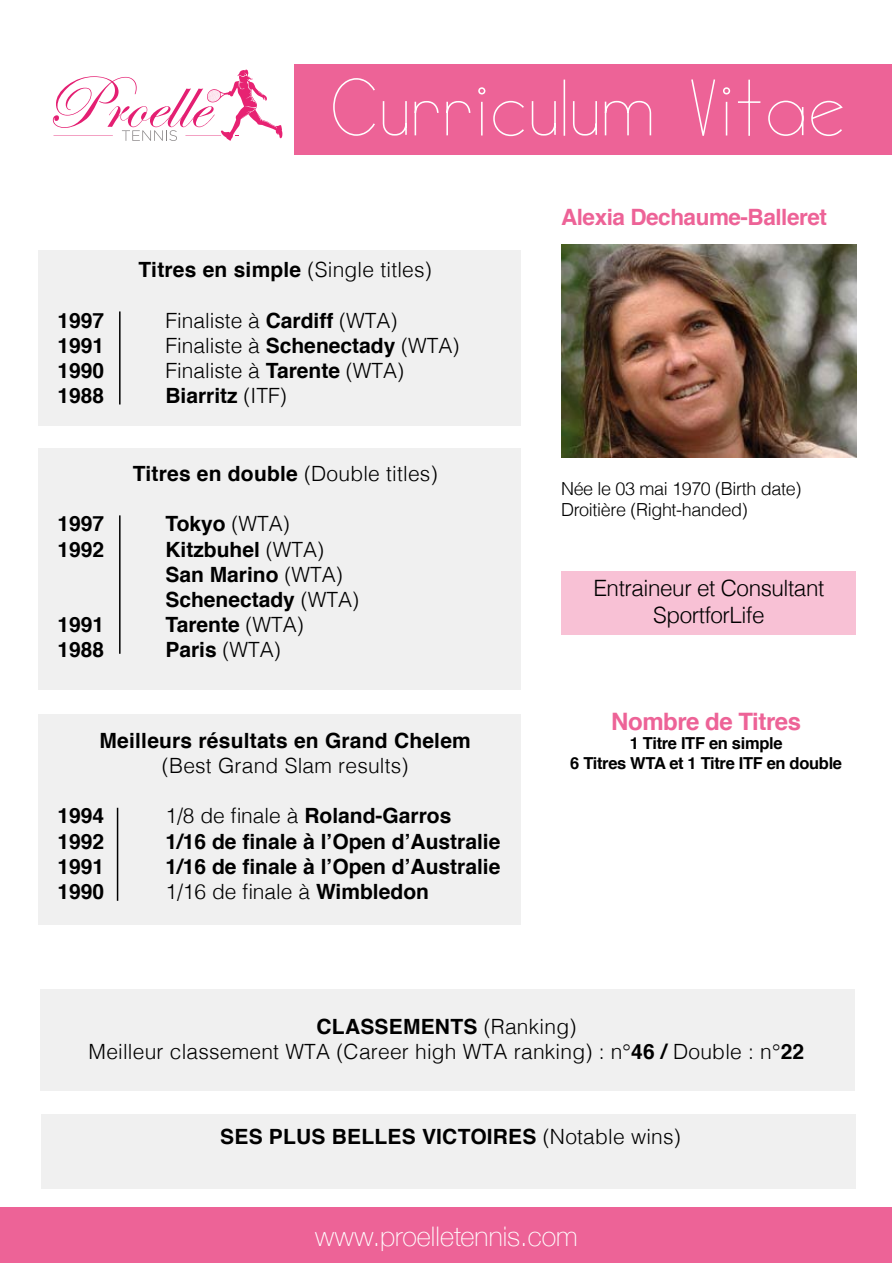
<style>
.page{position:relative;width:893px;height:1263px;background:#fff}
.page>*{position:absolute;margin:0;border:0;box-sizing:border-box;transform-origin:0 0}
.t1{font:78px "Kata Bidalan";color:#fff}
.t2{font:100 27px "Helvetica Neue";color:#fff}
.t3{font:700 24px "Helvetica";letter-spacing:-.02em;color:#ed6397}
.t4{font:300 22.5px/27px "Helvetica";letter-spacing:-.02em;color:#000;text-align:center}
.t5{font:700 22.5px "Helvetica";letter-spacing:-.02em;color:#ed6397}
.t6{font:700 21px "Helvetica";color:#000}
.t7{font:300 21px "Helvetica";letter-spacing:.01em;color:#000}
.t8{font:300 18px "Helvetica";letter-spacing:-.02em;color:#000}
.t9{font:700 16.5px "Helvetica";letter-spacing:-.02em;color:#000}
.s1{font-weight:300}
.s2{font-weight:700}
</style>
<div class="page">
<img style="left:561px;top:244px;width:295px;height:213px">
<div style="left:40px;top:989px;width:814px;height:102px;background:#f0f0f0"></div>
<div style="left:41px;top:1114px;width:815px;height:74px;background:#f0f0f0"></div>
<div style="left:38px;top:251px;width:483px;height:175px;background:#f0f0f0"></div>
<div style="left:38px;top:448px;width:483px;height:242px;background:#f0f0f0"></div>
<div style="left:294px;top:64px;width:598px;height:91px;background:#ed6397"></div>
<svg style="left:53px;top:70px;width:229px;height:71px"></svg>
<div style="left:1px;top:1208px;width:891px;height:55px;background:#ed6397"></div>
<hr style="left:119px;top:311px;width:2px;height:93px;background:#000">
<hr style="left:119px;top:515px;width:2px;height:139px;background:#000">
<div style="left:38px;top:715px;width:483px;height:210px;background:#f0f0f0"></div>
<hr style="left:117px;top:808px;width:1px;height:93px;background:#000">
<div style="left:561px;top:571px;width:295px;height:64px;background:#f8c1d5"></div>
<p class="t1" style="left:333px;top:62px;width:519px">Curriculum Vitae</p>
<p class="t6" style="left:139px;top:253px;width:295px">Titres en simple <span class="s1">(Single titles)</span></p>
<p class="t6" style="left:57px;top:303px;width:48px">1997</p>
<p class="t7" style="left:165px;top:302px;width:234px">Finaliste à <span class="s2">Cardiff</span> (WTA)</p>
<p class="t6" style="left:57px;top:328px;width:48px">1991</p>
<p class="t7" style="left:165px;top:327px;width:296px">Finaliste à <span class="s2">Schenectady</span> (WTA)</p>
<p class="t6" style="left:57px;top:354px;width:48px">1990</p>
<p class="t7" style="left:165px;top:353px;width:240px">Finaliste à <span class="s2">Tarente</span> (WTA)</p>
<p class="t6" style="left:57px;top:379px;width:48px">1988</p>
<p class="t6" style="left:165px;top:379px;width:123px">Biarritz <span class="s1">(ITF)</span></p>
<p class="t6" style="left:133px;top:457px;width:306px">Titres en double <span class="s1">(Double titles)</span></p>
<p class="t6" style="left:57px;top:507px;width:48px">1997</p>
<p class="t6" style="left:165px;top:507px;width:126px">Tokyo <span class="s1">(WTA)</span></p>
<p class="t6" style="left:57px;top:532px;width:48px">1992</p>
<p class="t6" style="left:165px;top:532px;width:160px">Kitzbuhel <span class="s1">(WTA)</span></p>
<p class="t6" style="left:165px;top:557px;width:179px">San Marino <span class="s1">(WTA)</span></p>
<p class="t6" style="left:165px;top:583px;width:195px">Schenectady <span class="s1">(WTA)</span></p>
<p class="t6" style="left:57px;top:608px;width:48px">1991</p>
<p class="t6" style="left:165px;top:608px;width:140px">Tarente <span class="s1">(WTA)</span></p>
<p class="t6" style="left:57px;top:633px;width:48px">1988</p>
<p class="t6" style="left:165px;top:633px;width:117px">Paris <span class="s1">(WTA)</span></p>
<p class="t6" style="left:100px;top:723px;width:373px">Meilleurs résultats en Grand Chelem</p>
<p class="t7" style="left:162px;top:748px;width:248px">(Best Grand Slam results)</p>
<p class="t6" style="left:57px;top:799px;width:48px">1994</p>
<p class="t6" style="left:165px;top:799px;width:287px"><span class="s1">1/8 de finale à</span> Roland-Garros</p>
<p class="t6" style="left:57px;top:824px;width:48px">1992</p>
<p class="t6" style="left:165px;top:824px;width:336px">1/16 de finale à l’Open d’Australie</p>
<p class="t6" style="left:57px;top:849px;width:48px">1991</p>
<p class="t6" style="left:165px;top:849px;width:336px">1/16 de finale à l’Open d’Australie</p>
<p class="t6" style="left:57px;top:875px;width:48px">1990</p>
<p class="t7" style="left:165px;top:874px;width:265px">1/16 de finale à <span class="s2">Wimbledon</span></p>
<p class="t5" style="left:561px;top:199px;width:267px">Alexia Dechaume-Balleret</p>
<p class="t8" style="left:561px;top:473px;width:242px">Née le 03 mai 1970 (Birth date)</p>
<p class="t8" style="left:561px;top:494px;width:188px">Droitière (Right-handed)</p>
<p class="t4" style="left:593px;top:572px;width:233px">Entraineur et Consultant<br>SportforLife</p>
<p class="t3" style="left:611px;top:702px;width:191px">Nombre de Titres</p>
<p class="t9" style="left:630px;top:730px;width:154px">1 Titre ITF en simple</p>
<p class="t9" style="left:570px;top:750px;width:273px">6 Titres WTA et 1 Titre ITF en double</p>
<p class="t6" style="left:317px;top:1009px;width:261px">CLASSEMENTS <span class="s1">(Ranking)</span></p>
<p class="t7" style="left:89px;top:1033px;width:717px">Meilleur classement WTA (Career high WTA ranking) : n°<span class="s2">46 /</span> Double : n°<span class="s2">22</span></p>
<p class="t6" style="left:220px;top:1120px;width:462px">SES PLUS BELLES VICTOIRES <span class="s1">(Notable wins)</span></p>
<p class="t2" style="left:315px;top:1216px;width:264px">www.proelletennis.com</p>
</div>
